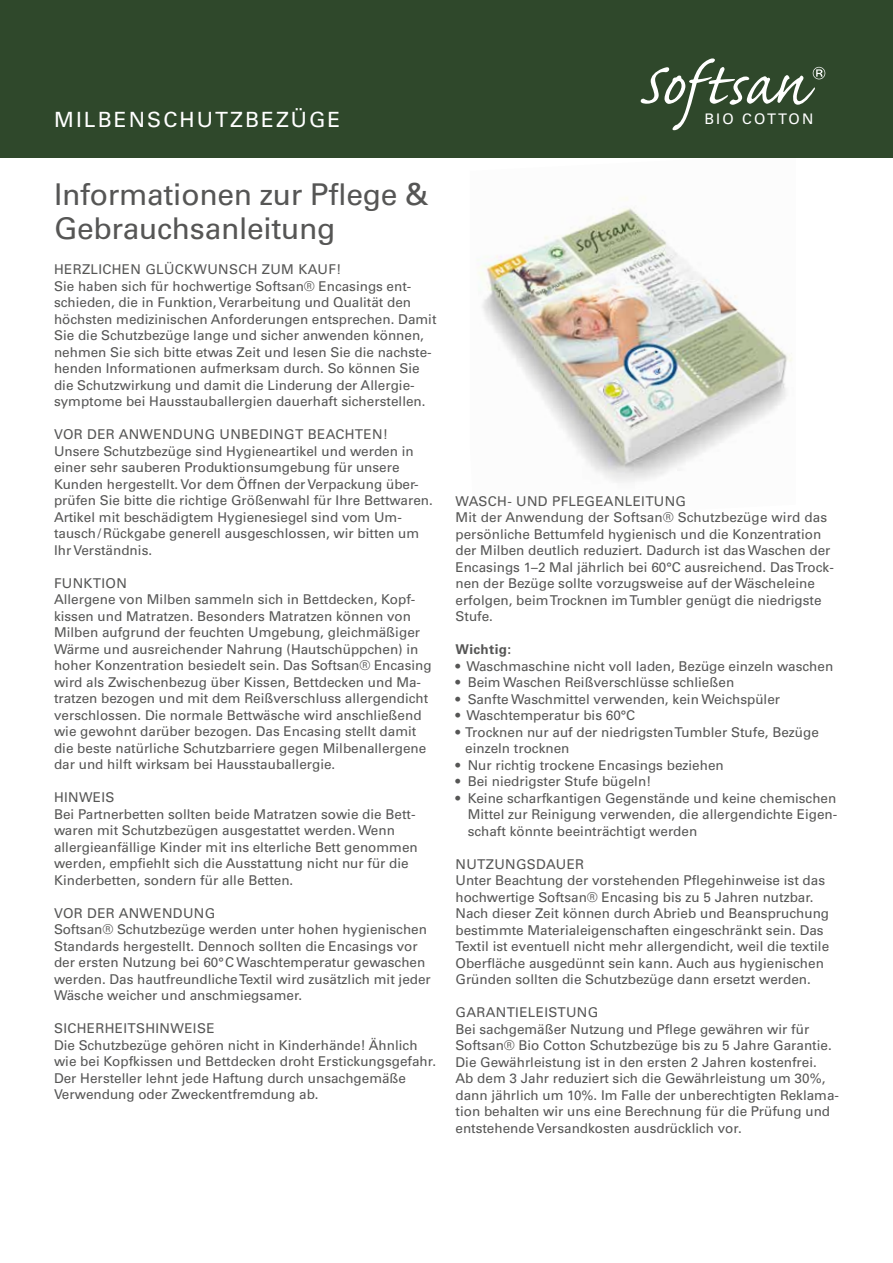
<style>
.page{position:relative;width:893px;height:1263px;background:#fff}
.page>*{position:absolute;margin:0;border:0;box-sizing:border-box;transform-origin:0 0}
.t1{font:30px/34.5px "Univers LT Pro 55 Roman";letter-spacing:-.01em;color:#565655}
.t2{font:21px "Univers LT Pro 55 Roman";letter-spacing:.1em;color:#fff}
.t3{font:14.55px "Univers LT Pro 55 Roman";letter-spacing:.15em;color:#fff}
.t4{font:13.5px/16.5px "Univers LT Pro 55 Roman";color:#565655}
.t5{font:700 13.5px "Univers LT Pro 65";letter-spacing:.025em;color:#565655}
</style>
<div class="page">
<img style="left:470px;top:157px;width:326px;height:326px">
<div style="left:0;top:0;width:893px;height:157px;background:#2f482b"></div>
<svg style="left:641px;top:58px;width:184px;height:72px"></svg>
<h2 class="t2" style="left:54px;top:107px;width:288px">MILBENSCHUTZBEZÜGE</h2>
<p class="t3" style="left:704px;top:110px;width:111px">BIO COTTON</p>
<h1 class="t1" style="left:54px;top:177px;width:376px">Informationen zur Pflege &amp;<br>Gebrauchsanleitung</h1>
<p class="t4" style="left:54px;top:261px;width:384px">HERZLICHEN GLÜCKWUNSCH ZUM KAUF!<br>Sie haben sich für hochwertige Softsan® Encasings ent&shy;schieden, die in Funktion, Verarbeitung und Qualität den höchsten medizinischen Anforderungen entsprechen. Damit Sie die Schutzbezüge lange und sicher anwenden können, nehmen Sie sich bitte etwas Zeit und lesen Sie die nachste&shy;henden Informationen aufmerksam durch. So können Sie die Schutzwirkung und damit die Linderung der Allergie&shy;symptome bei Hausstauballergien dauerhaft sicherstellen.</p>
<p class="t4" style="left:54px;top:426px;width:380px">VOR DER ANWENDUNG UNBEDINGT BEACHTEN!<br>Unsere Schutzbezüge sind Hygieneartikel und werden in einer sehr sauberen Produktionsumgebung für unsere Kunden hergestellt. Vor dem Öffnen der Verpackung über&shy;prüfen Sie bitte die richtige Größenwahl für Ihre Bettwaren.<br>Artikel mit beschädigtem Hygienesiegel sind vom Um&shy;tausch/ Rückgabe generell ausgeschlossen, wir bitten um Ihr Verständnis.</p>
<p class="t4" style="left:54px;top:575px;width:379px">FUNKTION<br>Allergene von Milben sammeln sich in Bettdecken, Kopf&shy;kissen und Matratzen. Besonders Matratzen können von Milben aufgrund der feuchten Umgebung, gleichmäßiger Wärme und ausreichender Nahrung (Hautschüppchen) in hoher Konzentration besiedelt sein. Das Softsan® Encasing wird als Zwischenbezug über Kissen, Bettdecken und Ma&shy;tratzen bezogen und mit dem Reißverschluss allergendicht verschlossen. Die normale Bettwäsche wird anschließend wie gewohnt darüber bezogen. Das Encasing stellt damit die beste natürliche Schutzbarriere gegen Milbenallergene dar und hilft wirksam bei Hausstauballergie.</p>
<p class="t4" style="left:54px;top:789px;width:365px">HINWEIS<br>Bei Partnerbetten sollten beide Matratzen sowie die Bett&shy;waren mit Schutzbezügen ausgestattet werden. Wenn allergieanfällige Kinder mit ins elterliche Bett genommen werden, empfiehlt sich die Ausstattung nicht nur für die Kinderbetten, sondern für alle Betten.</p>
<p class="t4" style="left:54px;top:905px;width:378px">VOR DER ANWENDUNG<br>Softsan® Schutzbezüge werden unter hohen hygienischen Standards hergestellt. Dennoch sollten die Encasings vor der ersten Nutzung bei 60°C Waschtemperatur gewaschen werden. Das hautfreundliche Textil wird zusätzlich mit jeder Wäsche weicher und anschmiegsamer.</p>
<p class="t4" style="left:54px;top:1020px;width:384px">SICHERHEITSHINWEISE<br>Die Schutzbezüge gehören nicht in Kinderhände! Ähnlich wie bei Kopfkissen und Bettdecken droht Erstickungsgefahr.<br>Der Hersteller lehnt jede Haftung durch unsachgemäße Verwendung oder Zweckentfremdung ab.</p>
<p class="t4" style="left:455px;top:493px;width:380px">WASCH- UND PFLEGEANLEITUNG<br>Mit der Anwendung der Softsan® Schutzbezüge wird das persönliche Bettumfeld hygienisch und die Konzentration der Milben deutlich reduziert. Dadurch ist das Waschen der Encasings 1–2 Mal jährlich bei 60°C ausreichend. Das Trock&shy;nen der Bezüge sollte vorzugsweise auf der Wäscheleine erfolgen, beim Trocknen im Tumbler genügt die niedrigste Stufe.</p>
<p class="t5" style="left:455px;top:641px;width:57px">Wichtig:</p>
<p class="t4" style="left:455px;top:658px;width:379px">• Waschmaschine nicht voll laden, Bezüge einzeln waschen</p>
<p class="t4" style="left:455px;top:674px;width:280px">• Beim Waschen Reißverschlüsse schließen</p>
<p class="t4" style="left:455px;top:691px;width:326px">• Sanfte Waschmittel verwenden, kein Weichspüler</p>
<p class="t4" style="left:455px;top:707px;width:181px">• Waschtemperatur bis 60°C</p>
<p class="t4" style="left:465px;top:724px;width:355px;text-indent:-10px">• Trocknen nur auf der niedrigsten Tumbler Stufe, Bezüge einzeln trocknen</p>
<p class="t4" style="left:455px;top:757px;width:270px">• Nur richtig trockene Encasings beziehen</p>
<p class="t4" style="left:455px;top:773px;width:198px">• Bei niedrigster Stufe bügeln!</p>
<p class="t4" style="left:468px;top:790px;width:371px;text-align:justify;text-indent:-12px">• Keine scharfkantigen Gegenstände und keine chemischen Mittel zur Reinigung verwenden, die allergendichte Eigen&shy;schaft könnte beeinträchtigt werden</p>
<p class="t4" style="left:455px;top:856px;width:375px">NUTZUNGSDAUER<br>Unter Beachtung der vorstehenden Pflegehinweise ist das hochwertige Softsan® Encasing bis zu 5 Jahren nutzbar.<br>Nach dieser Zeit können durch Abrieb und Beanspruchung bestimmte Materialeigenschaften eingeschränkt sein. Das Textil ist eventuell nicht mehr allergendicht, weil die textile Oberfläche ausgedünnt sein kann. Auch aus hygienischen Gründen sollten die Schutzbezüge dann ersetzt werden.</p>
<p class="t4" style="left:455px;top:1004px;width:385px">GARANTIELEISTUNG<br>Bei sachgemäßer Nutzung und Pflege gewähren wir für Softsan® Bio Cotton Schutzbezüge bis zu 5 Jahre Garantie.<br>Die Gewährleistung ist in den ersten 2 Jahren kostenfrei.<br>Ab dem 3 Jahr reduziert sich die Gewährleistung um 30%, dann jährlich um 10%. Im Falle der unberechtigten Reklama&shy;tion behalten wir uns eine Berechnung für die Prüfung und entstehende Versandkosten ausdrücklich vor.</p>
</div>
